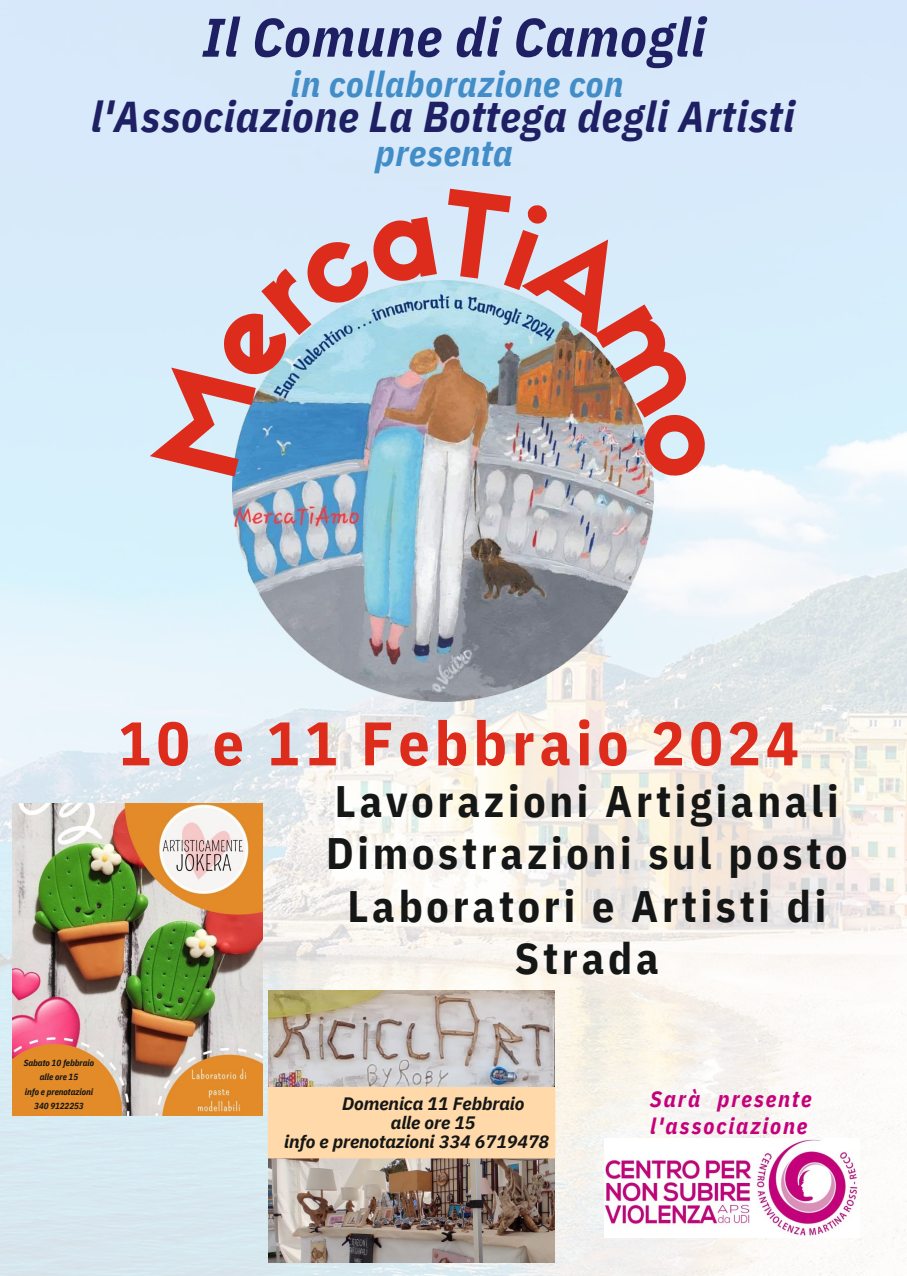
<style>
.page{position:relative;width:907px;height:1276px;background:#fff}
.page>*{position:absolute;margin:0;border:0;box-sizing:border-box;transform-origin:0 0}
.t1{font:700 61.4px "IBM Plex Sans Cond";letter-spacing:.08em;color:#dd2b1c}
.t2{font:italic 700 54.3px "IBM Plex Sans Cond";letter-spacing:.02em;color:#1f2064}
.t3{font:700 44px/52.5px "IBM Plex Sans Cond";letter-spacing:.085em;color:#151616;text-align:center}
.t4{font:italic 700 43px "IBM Plex Sans Cond";letter-spacing:.02em;color:#1f2064}
.t5{font:italic 700 36px "IBM Plex Sans Cond";letter-spacing:.02em;color:#428dc7}
.t6{font:italic 700 22.5px/26.2px "IBM Plex Sans Cond";letter-spacing:.08em;color:#c4017b}
.t7{font:italic 700 17.9px "IBM Plex Sans";letter-spacing:-.005em;color:#151616}
.t8{font:italic 700 8.9px/14.1px "IBM Plex Sans Cond";letter-spacing:-.005em;color:#151616;text-align:center}
</style>
<div class="page">
<img style="left:0;top:0;width:907px;height:1276px">
<img style="left:233px;top:480px;width:420px;height:221px">
<img style="left:12px;top:803px;width:251px;height:312px">
<img style="left:268px;top:990px;width:287px;height:272px">
<div style="left:268px;top:1087px;width:287px;height:71px;background:#ffd9a9"></div>
<img style="left:604px;top:1139px;width:255px;height:99px">
<svg style="left:12px;top:1049px;width:107px;height:66px;background:#e29038"></svg>
<img style="left:149px;top:187px;width:561px;height:293px">
<h5 class="t2" style="left:202px;top:1px;width:505px">Il Comune di Camogli</h5>
<p class="t5" style="left:291px;top:60px;width:334px">in collaborazione con</p>
<p class="t4" style="left:91px;top:88px;width:705px">l'Associazione La Bottega degli Artisti</p>
<p class="t5" style="left:375px;top:129px;width:139px">presenta</p>
<p class="t1" style="left:118px;top:702px;width:682px">10 e 11 Febbraio 2024</p>
<p class="t8" style="left:24px;top:1056px;width:72px">Sabato 10 febbraio alle ore 15</p>
<p class="t8" style="left:25px;top:1084px;width:70px">info e prenotazioni<br>340 9122253</p>
<h1 class="t3" style="left:326px;top:774px;width:523px">Lavorazioni Artigianali<br>Dimostrazioni sul posto<br>Laboratori e Artisti di<br>Strada</h1>
<h2 class="t7" style="left:342px;top:1092px;width:184px">Domenica 11 Febbraio</h2>
<h4 class="t7" style="left:391px;top:1111px;width:86px">alle ore 15</h4>
<p class="t7" style="left:284px;top:1129px;width:267px">info e prenotazioni 334 6719478</p>
<p class="t6" style="left:650px;top:1086px;width:163px">Sarà presente l'associazione</p>
</div>
